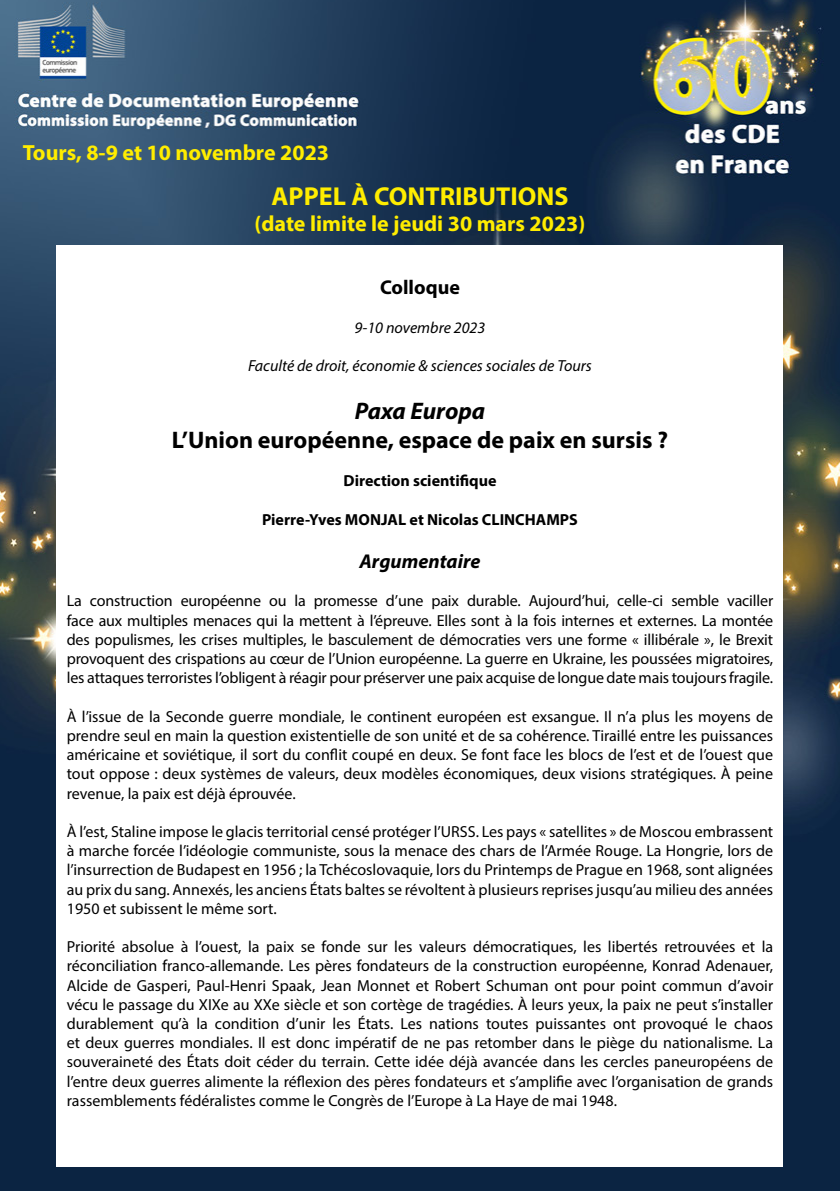
<style>
.page{position:relative;width:840px;height:1191px;background:#fff}
.page>*{position:absolute;margin:0;border:0;box-sizing:border-box;transform-origin:0 0}
.t1{font:700 26px "Myriad Pro";color:#ffed00}
.t2{font:700 24px "Myriad Pro";color:#000}
.t3{font:italic 700 24px "Myriad Pro";color:#000}
.t4{font:700 22px "Myriad Pro";color:#ffed00}
.t5{font:italic 700 20px "Myriad Pro";color:#000}
.t6{font:700 20px "Myriad Pro";color:#000}
.t7{font:16px/19.2px "Myriad Pro";color:#000;text-align:justify}
.t8{font:italic 16px "Myriad Pro";color:#000}
.t9{font:700 16px "Myriad Pro";color:#000}
</style>
<div class="page">
<img style="left:0;top:0;width:839px;height:1191px">
<div style="left:57px;top:245px;width:725px;height:921px;background:#fff"></div>
<p class="t4" style="left:23px;top:138px;width:308px">Tours, 8-9 et 10 novembre 2023</p>
<p class="t1" style="left:271px;top:179px;width:298px">APPEL À CONTRIBUTIONS</p>
<p class="t4" style="left:254px;top:210px;width:332px">(date limite le jeudi 30 mars 2023)</p>
<p class="t6" style="left:380px;top:274px;width:81px">Colloque</p>
<p class="t8" style="left:354px;top:317px;width:132px">9-10 novembre 2023</p>
<p class="t8" style="left:248px;top:356px;width:345px">Faculté de droit, économie &amp; sciences sociales de Tours</p>
<p class="t3" style="left:354px;top:395px;width:132px">Paxa Europa</p>
<p class="t2" style="left:172px;top:424px;width:497px">L’Union européenne, espace de paix en sursis ?</p>
<p class="t9" style="left:343px;top:470px;width:154px">Direction scientifique</p>
<p class="t9" style="left:262px;top:509px;width:317px">Pierre-Yves MONJAL et Nicolas CLINCHAMPS</p>
<p class="t5" style="left:359px;top:548px;width:122px">Argumentaire</p>
<p class="t7" style="left:67px;top:591px;width:707px">La construction européenne ou la promesse d’une paix durable. Aujourd’hui, celle-ci semble vaciller face aux multiples menaces qui la mettent à l’épreuve. Elles sont à la fois internes et externes. La montée des populismes, les crises multiples, le basculement de démocraties vers une forme « illibérale », le Brexit provoquent des crispations au cœur de l’Union européenne. La guerre en Ukraine, les poussées migratoires, les attaques terroristes l’obligent à réagir pour préserver une paix acquise de longue date mais toujours fragile.</p>
<p class="t7" style="left:67px;top:706px;width:707px">À l’issue de la Seconde guerre mondiale, le continent européen est exsangue. Il n’a plus les moyens de prendre seul en main la question existentielle de son unité et de sa cohérence. Tiraillé entre les puissances américaine et soviétique, il sort du conflit coupé en deux. Se font face les blocs de l’est et de l’ouest que tout oppose : deux systèmes de valeurs, deux modèles économiques, deux visions stratégiques. À peine revenue, la paix est déjà éprouvée.</p>
<p class="t7" style="left:67px;top:821px;width:707px">À l’est, Staline impose le glacis territorial censé protéger l’URSS. Les pays « satellites » de Moscou embrassent à marche forcée l’idéologie communiste, sous la menace des chars de l’Armée Rouge. La Hongrie, lors de l’insurrection de Budapest en 1956 ; la Tchécoslovaquie, lors du Printemps de Prague en 1968, sont alignées au prix du sang. Annexés, les anciens États baltes se révoltent à plusieurs reprises jusqu’au milieu des années 1950 et subissent le même sort.</p>
<p class="t7" style="left:67px;top:937px;width:707px">Priorité absolue à l’ouest, la paix se fonde sur les valeurs démocratiques, les libertés retrouvées et la réconciliation franco-allemande. Les pères fondateurs de la construction européenne, Konrad Adenauer, Alcide de Gasperi, Paul-Henri Spaak, Jean Monnet et Robert Schuman ont pour point commun d’avoir vécu le passage du XIXe au XXe siècle et son cortège de tragédies. À leurs yeux, la paix ne peut s’installer durablement qu’à la condition d’unir les États. Les nations toutes puissantes ont provoqué le chaos et deux guerres mondiales. Il est donc impératif de ne pas retomber dans le piège du nationalisme. La</p>
<p class="t7" style="left:67px;top:1052px;width:707px">souveraineté des États doit céder du terrain. Cette idée déjà avancée dans les cercles paneuropéens de l’entre deux guerres alimente la réflexion des pères fondateurs et s’amplifie avec l’organisation de grands</p>
<p class="t7" style="left:67px;top:1090px;width:551px">rassemblements fédéralistes comme le Congrès de l’Europe à La Haye de mai 1948.</p>
</div>
